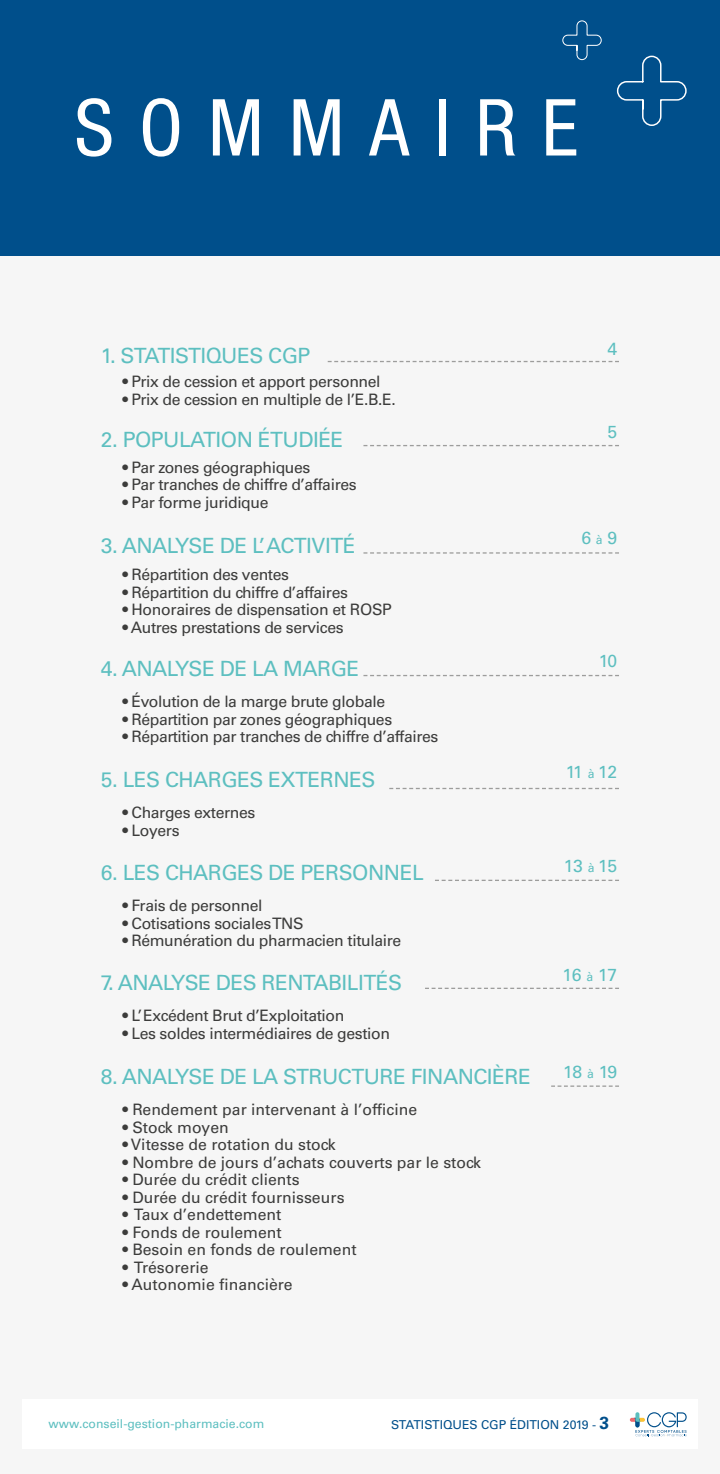
<style>
.page{position:relative;width:720px;height:1474px;background:#fff}
.page>*{position:absolute;margin:0;border:0;box-sizing:border-box;transform-origin:0 0}
.t1{font:condensed 78.75px "Helvetica Neue LT Std";letter-spacing:.32em;color:#fff}
.t2{font:21px "Univers LT Std";letter-spacing:-.025em;color:#5dbfc0}
.t3{font:17.5px "Univers LT Std";letter-spacing:-.015em;color:#5dbfc0}
.t4{font:15.75px "Univers LT Std";letter-spacing:-.025em;color:#3c3c3b}
.t5{font:15.75px "Univers LT Std";color:#3c3c3b}
.t6{font:12.25px "Univers LT Std";color:#5dbfc0}
.t7{font:12.25px "Univers LT Std";color:#004f8b}
.s1{font-size:12.25px}
.s2{font-weight:700;font-size:17.5px}
</style>
<div class="page">
<div style="left:0;top:0;width:719px;height:256px;background:#004f8b"></div>
<div style="left:0;top:256px;width:719px;height:1217px;background:#f6f6f6"></div>
<div style="left:22px;top:1399px;width:675px;height:50px;background:#fff"></div>
<svg style="left:327px;top:361px;width:291px;height:1px"></svg>
<svg style="left:363px;top:445px;width:255px;height:1px"></svg>
<svg style="left:363px;top:552px;width:255px;height:1px"></svg>
<svg style="left:363px;top:675px;width:255px;height:1px"></svg>
<svg style="left:389px;top:787px;width:229px;height:2px"></svg>
<svg style="left:435px;top:879px;width:183px;height:2px"></svg>
<svg style="left:425px;top:987px;width:193px;height:2px"></svg>
<svg style="left:551px;top:1085px;width:67px;height:1px"></svg>
<svg style="left:616px;top:55px;width:71px;height:71px"></svg>
<svg style="left:562px;top:20px;width:39px;height:40px"></svg>
<hr style="left:629px;top:1417px;width:10px;height:4px;background:#fdf8f8;border-radius:2px">
<svg style="left:630px;top:1412px;width:56px;height:24px"></svg>
<h1 class="t1" style="left:74px;top:82px;width:505px">SOMMAIRE</h1>
<h2 class="t2" style="left:101px;top:342px;width:211px">1. STATISTIQUES CGP</h2>
<p class="t4" style="left:122px;top:372px;width:259px">• Prix de cession et apport personnel</p>
<p class="t4" style="left:122px;top:390px;width:275px">• Prix de cession en multiple de l’E.B.E.</p>
<h2 class="t2" style="left:101px;top:427px;width:244px">2. POPULATION ÉTUDIÉE</h2>
<p class="t4" style="left:122px;top:458px;width:189px">• Par zones géographiques</p>
<p class="t4" style="left:122px;top:475px;width:235px">• Par tranches de chiffre d’affaires</p>
<p class="t4" style="left:122px;top:493px;width:147px">• Par forme juridique</p>
<p class="t3" style="left:607px;top:338px;width:11px">4</p>
<p class="t3" style="left:607px;top:421px;width:11px">5</p>
<h2 class="t2" style="left:101px;top:533px;width:256px">3. ANALYSE DE L’ ACTIVITÉ</h2>
<p class="t4" style="left:122px;top:565px;width:168px">• Répartition des ventes</p>
<p class="t4" style="left:122px;top:583px;width:227px">• Répartition du chiffre d’affaires</p>
<p class="t4" style="left:122px;top:600px;width:271px">• Honoraires de dispensation et ROSP</p>
<p class="t4" style="left:122px;top:618px;width:222px">• Autres prestations de services</p>
<h2 class="t2" style="left:101px;top:656px;width:260px">4. ANALYSE DE LA MARGE</h2>
<p class="t4" style="left:122px;top:692px;width:264px">• Évolution de la marge brute globale</p>
<p class="t4" style="left:122px;top:710px;width:271px">• Répartition par zones géographiques</p>
<p class="t4" style="left:122px;top:727px;width:317px">• Répartition par tranches de chiffre d’affaires</p>
<h2 class="t2" style="left:101px;top:767px;width:276px">5. LES CHARGES EXTERNES</h2>
<p class="t4" style="left:122px;top:803px;width:134px">• Charges externes</p>
<p class="t4" style="left:122px;top:821px;width:59px">• Loyers</p>
<h2 class="t2" style="left:101px;top:860px;width:324px">6. LES CHARGES DE PERSONNEL</h2>
<p class="t4" style="left:122px;top:896px;width:141px">• Frais de personnel</p>
<p class="t4" style="left:122px;top:914px;width:182px">• Cotisations sociales TNS</p>
<p class="t4" style="left:122px;top:931px;width:280px">• Rémunération du pharmacien titulaire</p>
<h2 class="t2" style="left:101px;top:970px;width:302px">7. ANALYSE DES RENTABILITÉS</h2>
<p class="t4" style="left:122px;top:1006px;width:223px">• L’Excédent Brut d’Exploitation</p>
<p class="t4" style="left:122px;top:1023px;width:269px">• Les soldes intermédiaires de gestion</p>
<h2 class="t2" style="left:101px;top:1064px;width:431px">8. ANALYSE DE LA STRUCTURE FINANCIÈRE</h2>
<p class="t5" style="left:122px;top:1100px;width:296px">• Rendement par intervenant à l’officine</p>
<p class="t5" style="left:122px;top:1117px;width:108px">• Stock moyen</p>
<p class="t5" style="left:122px;top:1135px;width:215px">• Vitesse de rotation du stock</p>
<p class="t5" style="left:122px;top:1152px;width:360px">• Nombre de jours d’achats couverts par le stock</p>
<p class="t5" style="left:122px;top:1170px;width:179px">• Durée du crédit clients</p>
<p class="t5" style="left:122px;top:1187px;width:223px">• Durée du crédit fournisseurs</p>
<p class="t5" style="left:122px;top:1205px;width:160px">• Taux d’endettement</p>
<p class="t5" style="left:122px;top:1222px;width:161px">• Fonds de roulement</p>
<p class="t5" style="left:122px;top:1240px;width:235px">• Besoin en fonds de roulement</p>
<p class="t5" style="left:122px;top:1257px;width:88px">• Trésorerie</p>
<p class="t5" style="left:122px;top:1275px;width:172px">• Autonomie financière</p>
<p class="t3" style="left:581px;top:527px;width:38px">6 <span class="s1">à</span> 9</p>
<p class="t3" style="left:598px;top:650px;width:20px">10</p>
<p class="t3" style="left:565px;top:761px;width:53px">11 <span class="s1">à</span> 12</p>
<p class="t3" style="left:563px;top:855px;width:55px">13 <span class="s1">à</span> 15</p>
<p class="t3" style="left:562px;top:964px;width:56px">16 <span class="s1">à</span> 17</p>
<p class="t3" style="left:563px;top:1061px;width:56px">18 <span class="s1">à</span> 19</p>
<p class="t6" style="left:49px;top:1416px;width:217px">www.conseil-gestion-pharmacie.com</p>
<p class="t7" style="left:391px;top:1417px;width:220px">STATISTIQUES CGP ÉDITION 2019 - <span class="s2">3</span></p>
</div>
